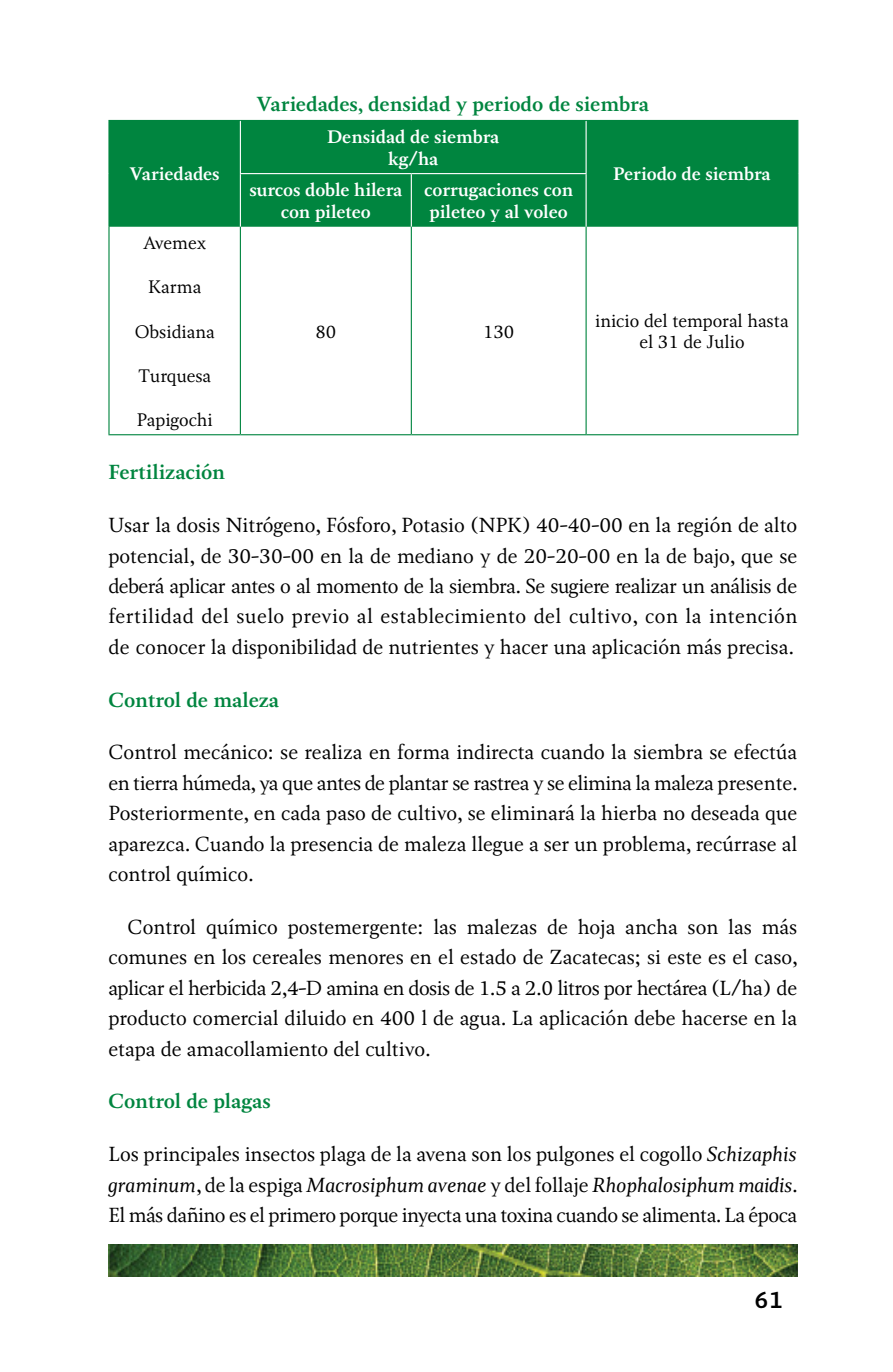
<style>
.page{position:relative;width:893px;height:1372px;background:#fff}
.page>*{position:absolute;margin:0;border:0;box-sizing:border-box;transform-origin:0 0}
.t1{font:700 22.5px "Soberana Sans";color:#000}
.t2{font:20.25px/30.4px "Soberana Texto";color:#000;text-align:justify}
.t3{font:700 20.25px "Soberana Texto";color:#00853f}
.t4{font:700 18px/21.6px "Soberana Texto";letter-spacing:-.005em;color:#fff;text-align:center}
.t5{font:18px/21.6px "Soberana Texto";color:#000;text-align:center}
.s1{font-style:italic}
</style>
<div class="page">
<img style="left:108px;top:1244px;width:689px;height:32px">
<div style="left:110px;top:121px;width:687px;height:106px;background:#00853f"></div>
<hr style="left:108px;top:120px;width:132px;height:1px;background:#00853f">
<hr style="left:108px;top:121px;width:2px;height:53px;background:#00853f">
<hr style="left:108px;top:174px;width:2px;height:53px;background:#00853f">
<hr style="left:240px;top:120px;width:171px;height:1px;background:#00853f">
<hr style="left:411px;top:120px;width:175px;height:1px;background:#00853f">
<hr style="left:586px;top:120px;width:212px;height:1px;background:#00853f">
<hr style="left:797px;top:121px;width:1px;height:53px;background:#00853f">
<hr style="left:797px;top:174px;width:1px;height:53px;background:#00853f">
<hr style="left:240px;top:121px;width:1px;height:52px;background:#fff">
<hr style="left:585px;top:121px;width:2px;height:52px;background:#fff">
<hr style="left:240px;top:173px;width:171px;height:1px;background:#fff">
<hr style="left:240px;top:174px;width:1px;height:53px;background:#fff">
<hr style="left:411px;top:173px;width:176px;height:1px;background:#fff">
<hr style="left:411px;top:174px;width:1px;height:53px;background:#fff">
<hr style="left:585px;top:174px;width:2px;height:53px;background:#fff">
<hr style="left:108px;top:227px;width:2px;height:207px;background:#00853f">
<hr style="left:240px;top:227px;width:1px;height:207px;background:#00853f">
<hr style="left:411px;top:227px;width:1px;height:207px;background:#00853f">
<hr style="left:585px;top:227px;width:2px;height:207px;background:#00853f">
<hr style="left:797px;top:227px;width:1px;height:207px;background:#00853f">
<hr style="left:108px;top:434px;width:132px;height:1px;background:#00853f">
<hr style="left:240px;top:434px;width:171px;height:1px;background:#00853f">
<hr style="left:411px;top:434px;width:175px;height:1px;background:#00853f">
<hr style="left:586px;top:434px;width:212px;height:1px;background:#00853f">
<p class="t4" style="left:130px;top:163px;width:91px">Variedades</p>
<p class="t5" style="left:143px;top:232px;width:65px">Avemex</p>
<p class="t5" style="left:148px;top:276px;width:55px">Karma</p>
<p class="t5" style="left:135px;top:320px;width:81px">Obsidiana</p>
<p class="t5" style="left:138px;top:364px;width:75px">Turquesa</p>
<p class="t5" style="left:137px;top:408px;width:77px">Papigochi</p>
<p class="t3" style="left:257px;top:91px;width:394px">Variedades, densidad y periodo de siembra</p>
<p class="t4" style="left:327px;top:126px;width:174px">Densidad de siembra kg/ha</p>
<p class="t4" style="left:249px;top:179px;width:154px">surcos doble hilera con pileteo</p>
<p class="t4" style="left:424px;top:179px;width:151px">corrugaciones con pileteo y al voleo</p>
<p class="t4" style="left:613px;top:163px;width:159px">Periodo de siembra</p>
<p class="t5" style="left:315px;top:320px;width:22px">80</p>
<p class="t5" style="left:483px;top:320px;width:33px">130</p>
<p class="t5" style="left:595px;top:309px;width:195px">inicio del temporal hasta el 31 de Julio</p>
<p class="t3" style="left:108px;top:459px;width:118px">Fertilización</p>
<p class="t2" style="left:108px;top:509px;width:690px">Usar la dosis Nitrógeno, Fósforo, Potasio (NPK) 40-40-00 en la región de alto potencial, de 30-30-00 en la de mediano y de 20-20-00 en la de bajo, que se deberá aplicar antes o al momento de la siembra. Se sugiere realizar un análisis de fertilidad del suelo previo al establecimiento del cultivo, con la intención de conocer la disponibilidad de nutrientes y hacer una aplicación más precisa.</p>
<p class="t3" style="left:108px;top:686px;width:172px">Control de maleza</p>
<p class="t2" style="left:108px;top:737px;width:691px">Control mecánico: se realiza en forma indirecta cuando la siembra se efectúa en tierra húmeda, ya que antes de plantar se rastrea y se elimina la maleza presente.<br>Posteriormente, en cada paso de cultivo, se eliminará la hierba no deseada que aparezca. Cuando la presencia de maleza llegue a ser un problema, recúrrase al control químico.</p>
<p class="t2" style="left:108px;top:911px;width:691px;text-indent:19px">Control químico postemergente: las malezas de hoja ancha son las más comunes en los cereales menores en el estado de Zacatecas; si este es el caso, aplicar el herbicida 2,4-D amina en dosis de 1.5 a 2.0 litros por hectárea (L/ha) de producto comercial diluido en 400 l de agua. La aplicación debe hacerse en la etapa de amacollamiento del cultivo.</p>
<p class="t3" style="left:108px;top:1088px;width:164px">Control de plagas</p>
<p class="t2" style="left:108px;top:1138px;width:691px">Los principales insectos plaga de la avena son los pulgones el cogollo <span class="s1">Schizaphis graminum</span>, de la espiga <span class="s1">Macrosiphum avenae</span> y del follaje <span class="s1">Rhophalosiphum maidis</span>.<br>El más dañino es el primero porque inyecta una toxina cuando se alimenta. La época</p>
<p class="t1" style="left:754px;top:1284px;width:31px">61</p>
</div>
